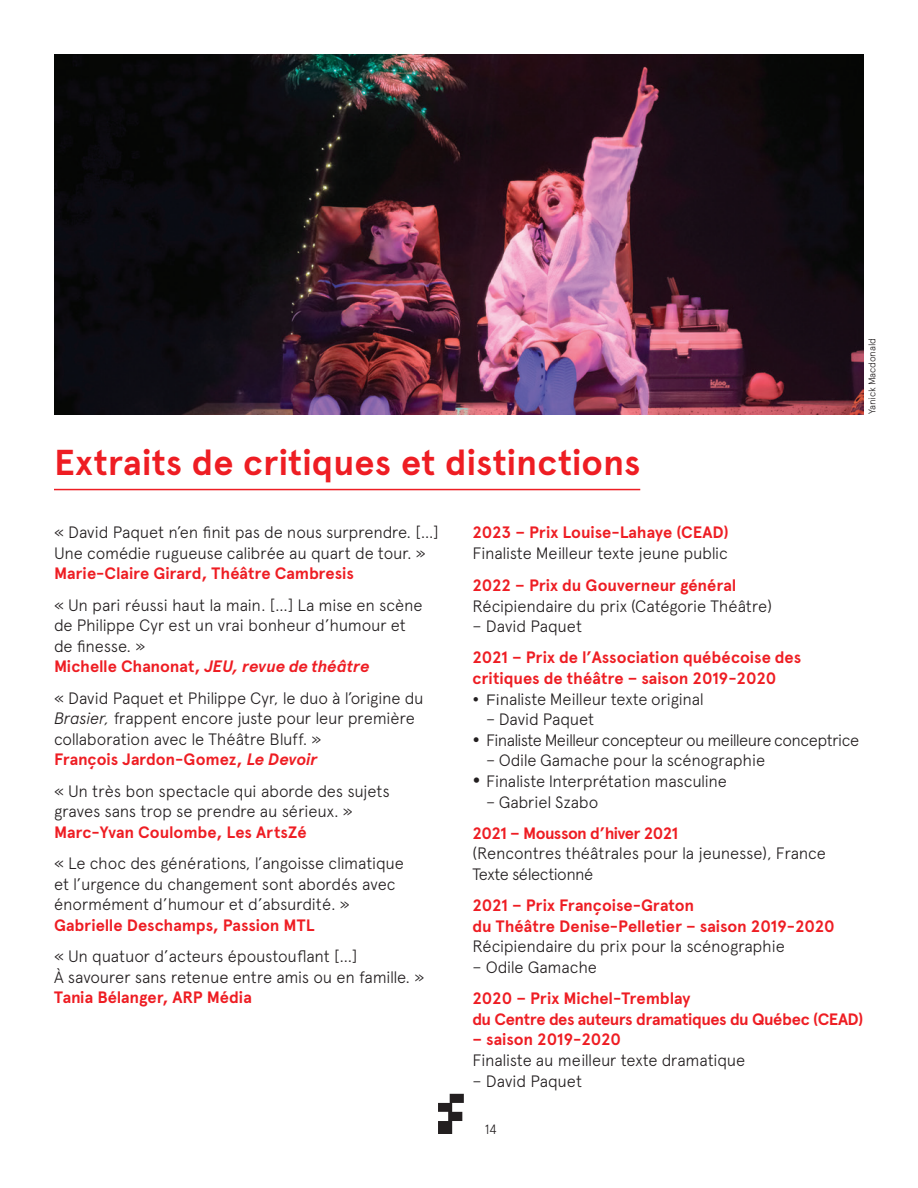
<style>
.page{position:relative;width:918px;height:1188px;background:#fff}
.page>*{position:absolute;margin:0;border:0;box-sizing:border-box;transform-origin:0 0}
.t1{font:700 36px "Apercu";color:#ee1d23}
.t2{font:300 16.5px/20.7px "Apercu";letter-spacing:-.015em;color:#231f20}
.t3{font:700 16.5px/20.7px "Apercu";letter-spacing:-.005em;color:#ee1d23}
.t4{font:700 16.5px/20.7px "Apercu";letter-spacing:-.025em;color:#ee1d23}
.t5{font:300 16.5px "Apercu";letter-spacing:-.04em;color:#231f20}
.t6{font:700 16.5px "Apercu";letter-spacing:-.035em;color:#ee1d23}
.t7{font:300 13.5px "Apercu";color:#231f20}
.t8{font:300 9.75px "Apercu";letter-spacing:-.015em;color:#231f20}
.s1{font-weight:700;color:#ee1d23}
.s2{font-weight:700;font-style:italic;color:#ee1d23}
.s3{font-style:italic}
.s4{font-family:"Gotham";font-weight:400;font-size:15px}
</style>
<div class="page">
<svg style="left:438px;top:1094px;width:26px;height:40px"></svg>
<hr style="left:54px;top:489px;width:586px;height:1px;background:#ee1d23">
<img style="left:54px;top:54px;width:810px;height:360px">
<h1 class="t1" style="left:54px;top:441px;width:588px">Extraits de critiques et distinctions</h1>
<p class="t8" style="left:866px;top:414px;width:77px;rotate:-90deg">Yanick Macdonald</p>
<p class="t2" style="left:54px;top:522px;width:386px">« David Paquet n’en finit pas de nous surprendre. […]<br>Une comédie rugueuse calibrée au quart de tour. »</p>
<p class="t3" style="left:54px;top:563px;width:301px">Marie-Claire Girard, Théâtre Cambresis</p>
<p class="t2" style="left:54px;top:594px;width:370px">« Un pari réussi haut la main. […] La mise en scène de Philippe Cyr est un vrai bonheur d’humour et de finesse. »<br><span class="s1">Michelle Chanonat,</span> <span class="s2">JEU, revue de théâtre</span></p>
<p class="t2" style="left:54px;top:687px;width:371px">« David Paquet et Philippe Cyr, le duo à l’origine du <span class="s3">Brasier,</span> frappent encore juste pour leur première collaboration avec le Théâtre Bluff. »<br><span class="s1">François Jardon-Gomez,</span> <span class="s2">Le Devoir</span></p>
<p class="t2" style="left:54px;top:780px;width:337px">« Un très bon spectacle qui aborde des sujets graves sans trop se prendre au sérieux. »</p>
<p class="t3" style="left:54px;top:822px;width:254px">Marc-Yvan Coulombe, Les ArtsZé</p>
<p class="t2" style="left:54px;top:853px;width:352px">« Le choc des générations, l’angoisse climatique et l’urgence du changement sont abordés avec énormément d’humour et d’absurdité. »</p>
<p class="t3" style="left:54px;top:915px;width:262px">Gabrielle Deschamps, Passion MTL</p>
<p class="t2" style="left:54px;top:946px;width:372px">« Un quatuor d’acteurs époustouflant […]<br>À savourer sans retenue entre amis ou en famille. »</p>
<p class="t3" style="left:54px;top:987px;width:199px">Tania Bélanger, ARP Média</p>
<p class="t3" style="left:472px;top:522px;width:258px">2023 – Prix Louise-Lahaye (CEAD)</p>
<p class="t2" style="left:472px;top:543px;width:257px">Finaliste Meilleur texte jeune public</p>
<p class="t3" style="left:472px;top:575px;width:265px">2022 – Prix du Gouverneur général</p>
<p class="t2" style="left:472px;top:595px;width:301px">Récipiendaire du prix (Catégorie Théâtre)</p>
<p class="t2" style="left:472px;top:616px;width:111px">– David Paquet</p>
<p class="t3" style="left:472px;top:647px;width:330px">2021 – Prix de l’Association québécoise des critiques de théâtre – saison 2019-2020</p>
<p class="t2" style="left:472px;top:688px;width:233px">• <span class="s4">Fi</span>naliste Meilleur texte original</p>
<p class="t2" style="left:486px;top:709px;width:110px">– David Paquet</p>
<p class="t5" style="left:473px;top:730px;width:388px">• Finaliste Meilleur concepteur ou meilleure conceptrice</p>
<p class="t2" style="left:486px;top:750px;width:281px">– Odile Gamache pour la scénographie</p>
<p class="t2" style="left:472px;top:771px;width:256px">• Finaliste Interprétation masculine</p>
<p class="t2" style="left:486px;top:791px;width:114px">– Gabriel Szabo</p>
<p class="t6" style="left:473px;top:823px;width:207px">2021 – Mousson d’hiver 2021</p>
<p class="t2" style="left:473px;top:843px;width:355px">(Rencontres théâtrales pour la jeunesse), France<br>Texte sélectionné</p>
<p class="t3" style="left:473px;top:895px;width:364px">2021 – Prix Françoise-Graton<br>du Théâtre Denise-Pelletier – saison 2019-2020</p>
<p class="t2" style="left:473px;top:936px;width:314px">Récipiendaire du prix pour la scénographie</p>
<p class="t2" style="left:473px;top:957px;width:126px">– Odile Gamache</p>
<p class="t4" style="left:473px;top:988px;width:392px">2020 – Prix Michel-Tremblay<br>du Centre des auteurs dramatiques du Québec (CEAD)</p>
<p class="t3" style="left:473px;top:1029px;width:150px">– saison 2019-2020</p>
<p class="t2" style="left:473px;top:1050px;width:274px">Finaliste au meilleur texte dramatique</p>
<p class="t2" style="left:473px;top:1070px;width:111px">– David Paquet</p>
<p class="t7" style="left:485px;top:1121px;width:14px">14</p>
</div>
